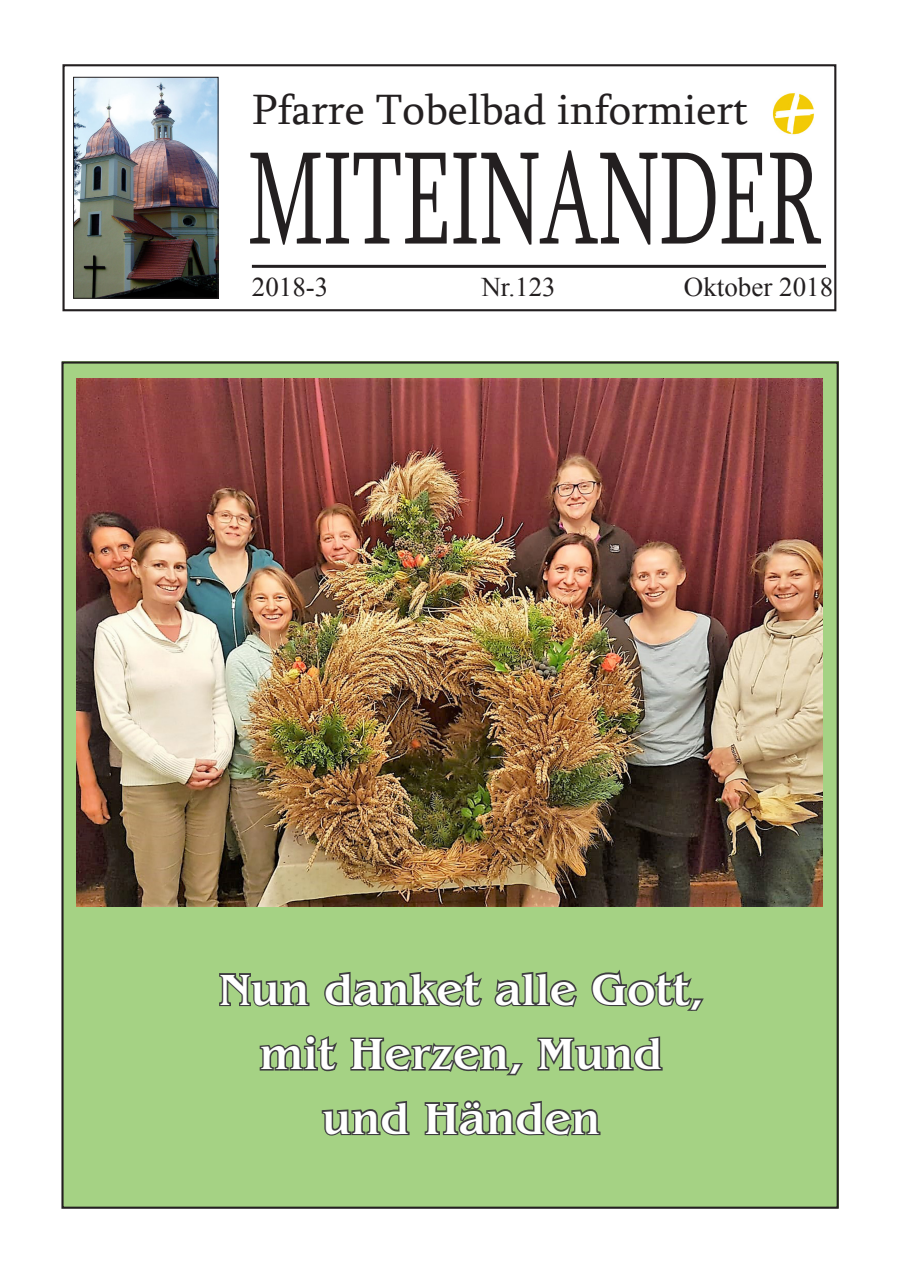
<style>
.page{position:relative;width:910px;height:1280px;background:#fff}
.page>*{position:absolute;margin:0;border:0;box-sizing:border-box;transform-origin:0 0}
.t1{font:135px "Sylfaen";color:#231f20;scale:.61 1}
.t2{font:500 45px/64.5px "Benguiat";color:#fff;text-align:center}
.t3{font:43.5px "Sylfaen";color:#231f20}
.t4{font:27px "Times New Roman";color:#231f20}
</style>
<div class="page">
<div style="left:62px;top:64px;width:774px;height:247px;border:2px solid #231f20"></div>
<hr style="left:252px;top:265px;width:574px;height:3px;background:#231f20">
<img style="left:75px;top:79px;width:141px;height:217px">
<div style="left:73px;top:77px;width:145px;height:221px;border:1px solid #231f20"></div>
<img style="left:772px;top:93px;width:42px;height:42px">
<div style="left:62px;top:361px;width:777px;height:847px;background:#a5d284"></div>
<img style="left:77px;top:378px;width:746px;height:529px">
<svg style="left:219px;top:973px;width:91px;height:34px"></svg>
<svg style="left:324px;top:971px;width:158px;height:37px"></svg>
<svg style="left:494px;top:972px;width:83px;height:36px"></svg>
<svg style="left:591px;top:970px;width:113px;height:41px"></svg>
<svg style="left:259px;top:1035px;width:79px;height:37px"></svg>
<svg style="left:350px;top:1037px;width:173px;height:39px"></svg>
<svg style="left:537px;top:1036px;width:126px;height:36px"></svg>
<svg style="left:321px;top:1100px;width:89px;height:36px"></svg>
<svg style="left:424px;top:1100px;width:177px;height:37px"></svg>
<p class="t3" style="left:252px;top:81px;width:498px">Pfarre Tobelbad informiert</p>
<h1 class="t1" style="left:248px;top:108px;width:941px">MITEINANDER</h1>
<p class="t4" style="left:252px;top:269px;width:78px">2018-3</p>
<p class="t4" style="left:481px;top:269px;width:76px">Nr.123</p>
<p class="t4" style="left:684px;top:269px;width:151px">Oktober 2018</p>
<p class="t2" style="left:219px;top:958px;width:486px">Nun danket alle Gott, mit Herzen, Mund und Händen</p>
</div>
